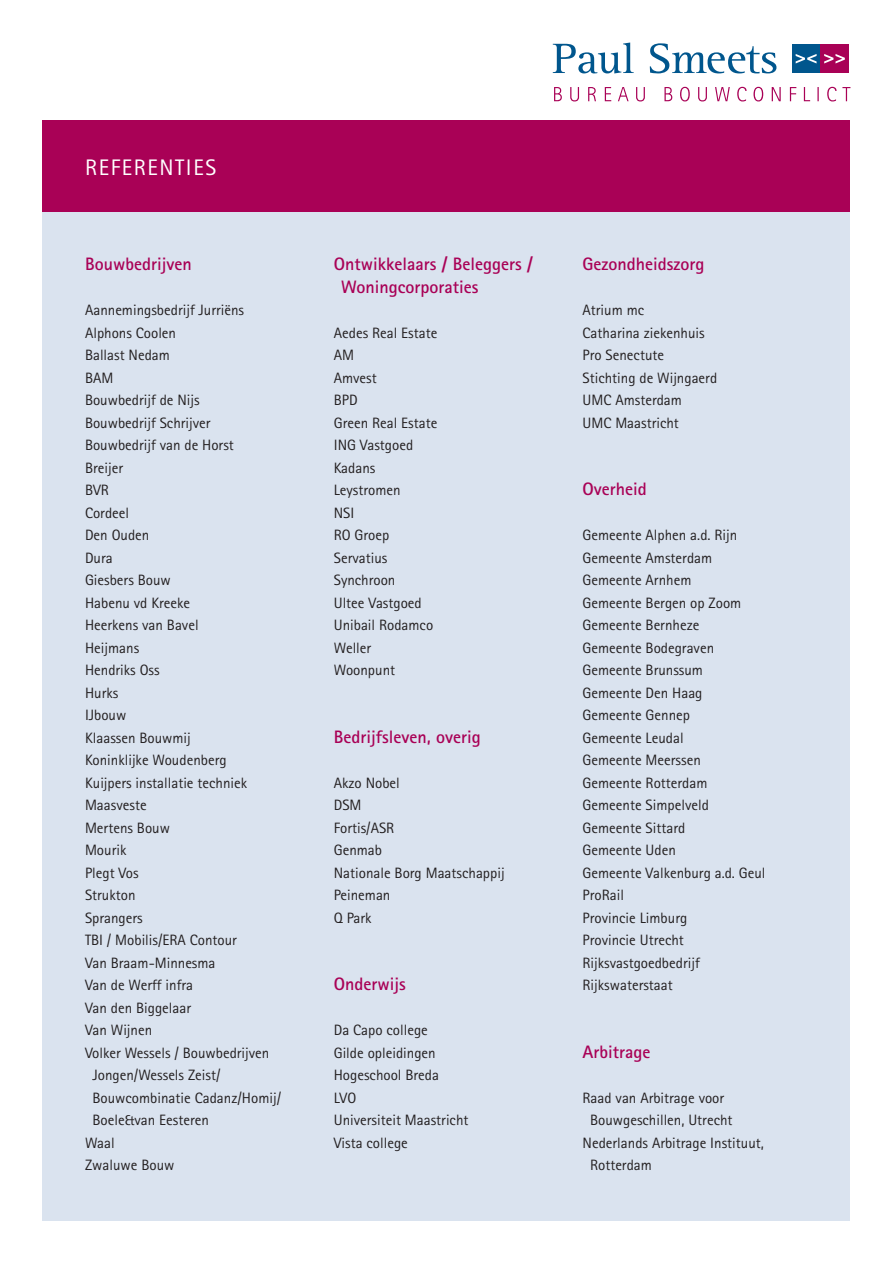
<style>
.page{position:relative;width:893px;height:1263px;background:#fff}
.page>*{position:absolute;margin:0;border:0;box-sizing:border-box;transform-origin:0 0}
.t1{font:22.5px "Rotis Sans Serif";letter-spacing:.07em;color:#fff}
.t2{font:700 18px/22.5px "Rotis Sans Serif";color:#a90156}
.t3{font:15px/22.5px "Rotis Sans Serif";color:#231f20}
</style>
<div class="page">
<div style="left:43px;top:212px;width:807px;height:1008px;background:#dae3ef"></div>
<div style="left:43px;top:120px;width:807px;height:92px;background:#a90156"></div>
<svg style="left:553px;top:43px;width:81px;height:30px"></svg>
<svg style="left:650px;top:43px;width:126px;height:30px"></svg>
<div style="left:792px;top:44px;width:28px;height:29px;background:#00568d"></div>
<svg style="left:796px;top:54px;width:21px;height:9px"></svg>
<div style="left:820px;top:44px;width:29px;height:29px;background:#a90156"></div>
<svg style="left:824px;top:54px;width:21px;height:9px"></svg>
<svg style="left:554px;top:87px;width:296px;height:14px"></svg>
<h1 class="t1" style="left:85px;top:154px;width:133px">REFERENTIES</h1>
<p class="t2" style="left:85px;top:252px;width:108px">Bouwbedrijven</p>
<p class="t3" style="left:85px;top:299px;width:161px">Aannemingsbedrijf Jurriëns</p>
<p class="t3" style="left:85px;top:321px;width:93px">Alphons Coolen</p>
<p class="t3" style="left:85px;top:344px;width:86px">Ballast Nedam</p>
<p class="t3" style="left:85px;top:366px;width:30px">BAM</p>
<p class="t3" style="left:85px;top:389px;width:116px">Bouwbedrijf de Nijs</p>
<p class="t3" style="left:85px;top:411px;width:127px">Bouwbedrijf Schrijver</p>
<p class="t3" style="left:85px;top:434px;width:150px">Bouwbedrijf van de Horst</p>
<p class="t3" style="left:85px;top:456px;width:40px">Breijer</p>
<p class="t3" style="left:85px;top:479px;width:25px">BVR</p>
<p class="t3" style="left:85px;top:501px;width:46px">Cordeel</p>
<p class="t3" style="left:85px;top:524px;width:66px">Den Ouden</p>
<p class="t3" style="left:85px;top:546px;width:29px">Dura</p>
<p class="t3" style="left:85px;top:569px;width:87px">Giesbers Bouw</p>
<p class="t3" style="left:85px;top:591px;width:107px">Habenu vd Kreeke</p>
<p class="t3" style="left:85px;top:614px;width:115px">Heerkens van Bavel</p>
<p class="t3" style="left:85px;top:636px;width:56px">Heijmans</p>
<p class="t3" style="left:85px;top:659px;width:76px">Hendriks Oss</p>
<p class="t3" style="left:85px;top:681px;width:35px">Hurks</p>
<p class="t3" style="left:85px;top:704px;width:43px">IJbouw</p>
<p class="t3" style="left:85px;top:726px;width:107px">Klaassen Bouwmij</p>
<p class="t3" style="left:85px;top:749px;width:143px">Koninklijke Woudenberg</p>
<p class="t3" style="left:85px;top:771px;width:164px">Kuijpers installatie techniek</p>
<p class="t3" style="left:85px;top:794px;width:63px">Maasveste</p>
<p class="t3" style="left:85px;top:816px;width:86px">Mertens Bouw</p>
<p class="t3" style="left:85px;top:839px;width:43px">Mourik</p>
<p class="t3" style="left:85px;top:861px;width:55px">Plegt Vos</p>
<p class="t3" style="left:85px;top:884px;width:52px">Strukton</p>
<p class="t3" style="left:85px;top:906px;width:59px">Sprangers</p>
<p class="t3" style="left:85px;top:929px;width:153px">TBI / Mobilis/ERA Contour</p>
<p class="t3" style="left:85px;top:951px;width:132px">Van Braam-Minnesma</p>
<p class="t3" style="left:85px;top:974px;width:110px">Van de Werff infra</p>
<p class="t3" style="left:85px;top:996px;width:108px">Van den Biggelaar</p>
<p class="t3" style="left:85px;top:1019px;width:69px">Van Wijnen</p>
<p class="t3" style="left:85px;top:1041px;width:186px">Volker Wessels / Bouwbedrijven</p>
<p class="t3" style="left:93px;top:1064px;width:129px">Jongen/Wessels Zeist/</p>
<p class="t3" style="left:93px;top:1086px;width:190px">Bouwcombinatie Cadanz/Homij/</p>
<p class="t3" style="left:93px;top:1109px;width:118px">Boele&amp;van Eesteren</p>
<p class="t3" style="left:85px;top:1131px;width:31px">Waal</p>
<p class="t3" style="left:85px;top:1154px;width:91px">Zwaluwe Bouw</p>
<p class="t2" style="left:341px;top:252px;width:193px;text-indent:-8px">Ontwikkelaars / Beleggers /<br>Woningcorporaties</p>
<p class="t3" style="left:334px;top:321px;width:105px">Aedes Real Estate<br>AM<br>Amvest<br>BPD<br>Green Real Estate<br>ING Vastgoed<br>Kadans<br>Leystromen<br>NSI<br>RO Groep<br>Servatius<br>Synchroon<br>Ultee Vastgoed<br>Unibail Rodamco<br>Weller<br>Woonpunt</p>
<p class="t2" style="left:334px;top:725px;width:148px">Bedrijfsleven, overig</p>
<p class="t3" style="left:334px;top:771px;width:172px">Akzo Nobel<br>DSM<br>Fortis/ASR<br>Genmab<br>Nationale Borg Maatschappij<br>Peineman<br>Q Park</p>
<p class="t2" style="left:334px;top:972px;width:73px">Onderwijs</p>
<p class="t3" style="left:334px;top:1019px;width:136px">Da Capo college<br>Gilde opleidingen<br>Hogeschool Breda<br>LVO<br>Universiteit Maastricht<br>Vista college</p>
<p class="t2" style="left:583px;top:252px;width:123px">Gezondheidszorg</p>
<p class="t3" style="left:583px;top:299px;width:136px">Atrium mc<br>Catharina ziekenhuis<br>Pro Senectute<br>Stichting de Wijngaerd<br>UMC Amsterdam<br>UMC Maastricht</p>
<p class="t2" style="left:583px;top:477px;width:66px">Overheid</p>
<p class="t3" style="left:583px;top:524px;width:185px">Gemeente Alphen a.d. Rijn<br>Gemeente Amsterdam<br>Gemeente Arnhem<br>Gemeente Bergen op Zoom<br>Gemeente Bernheze<br>Gemeente Bodegraven<br>Gemeente Brunssum<br>Gemeente Den Haag<br>Gemeente Gennep<br>Gemeente Leudal<br>Gemeente Meerssen<br>Gemeente Rotterdam<br>Gemeente Simpelveld<br>Gemeente Sittard<br>Gemeente Uden<br>Gemeente Valkenburg a.d. Geul<br>ProRail<br>Provincie Limburg<br>Provincie Utrecht<br>Rijksvastgoedbedrijf<br>Rijkswaterstaat</p>
<p class="t2" style="left:583px;top:1040px;width:69px">Arbitrage</p>
<p class="t3" style="left:583px;top:1086px;width:143px">Raad van Arbitrage voor</p>
<p class="t3" style="left:590px;top:1109px;width:144px">Bouwgeschillen, Utrecht</p>
<p class="t3" style="left:583px;top:1131px;width:183px">Nederlands Arbitrage Instituut,</p>
<p class="t3" style="left:590px;top:1154px;width:63px">Rotterdam</p>
</div>
